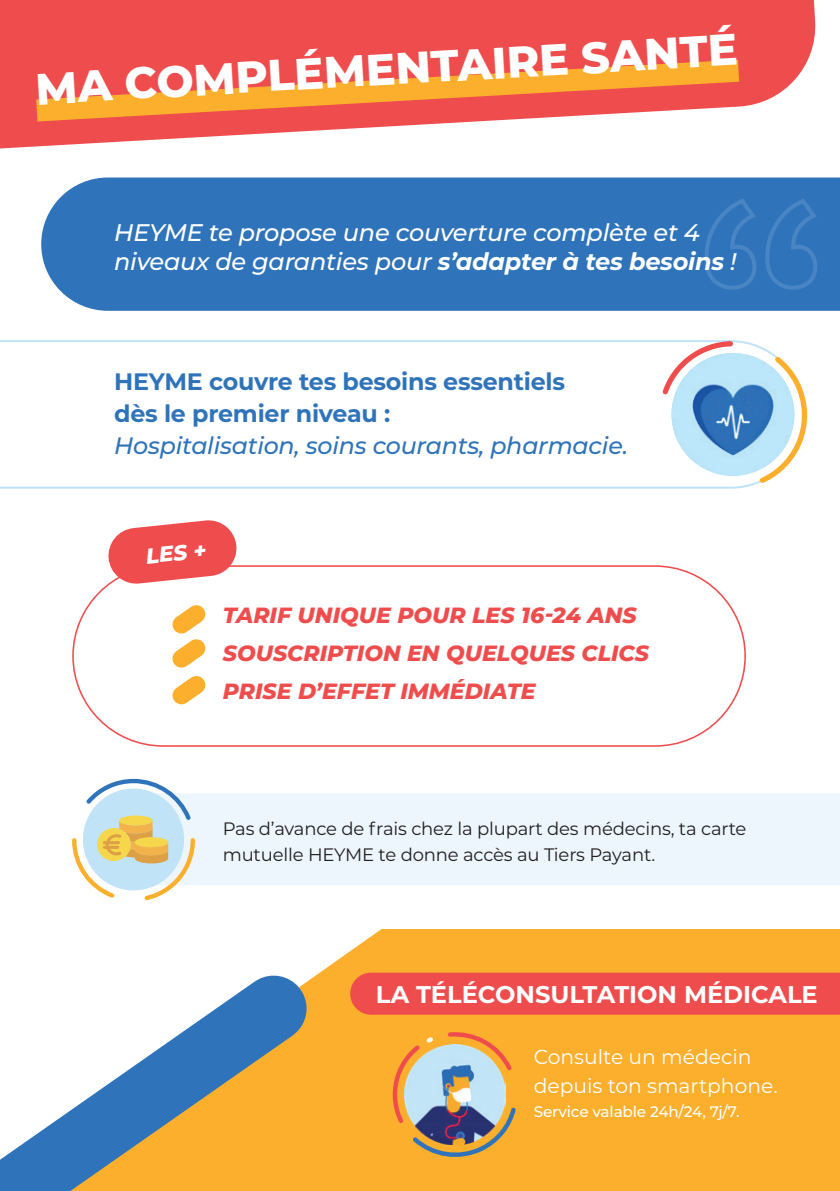
<style>
.page{position:relative;width:840px;height:1191px;background:#fff}
.page>*{position:absolute;margin:0;border:0;box-sizing:border-box;transform-origin:0 0}
.t1{font:800 44px "Montserrat";color:#fff}
.t2{font:700 24.2px "Montserrat";color:#fff}
.t3{font:italic 500 24px/29px "Montserrat";letter-spacing:-.01em;color:#fff}
.t4{font:700 23.8px/32px "Montserrat";letter-spacing:-.01em;color:#2f74ba}
.t5{font:italic 500 23.8px "Montserrat";letter-spacing:-.01em;color:#2f74ba}
.t6{font:italic 800 22px/38px "Montserrat";color:#ef4d4d}
.t7{font:italic 800 21.6px "Montserrat";color:#fff}
.t8{font:20.2px/28.4px "Montserrat";color:#fff}
.t9{font:18px/26px "Montserrat";letter-spacing:-.01em;color:#231f20}
.t10{font:500 15.2px "Montserrat";letter-spacing:-.01em;color:#fff}
.s1{font-weight:700}
</style>
<div class="page">
<div style="left:381px;top:929px;width:458px;height:262px;background:#fbaf2c"></div>
<svg style="left:0;top:340px;width:771px;height:149px"></svg>
<div style="left:197px;top:793px;width:642px;height:92px;background:#ecf6fc"></div>
<div style="left:365px;top:929px;width:16px;height:262px;background:#fbaf2c"></div>
<svg style="left:0;top:940px;width:365px;height:251px"></svg>
<svg style="left:72px;top:778px;width:125px;height:123px"></svg>
<div style="left:350px;top:972px;width:489px;height:42px;background:#ef4d4d"></div>
<div style="left:41px;top:177px;width:798px;height:134px;background:#2f74ba"></div>
<svg style="left:702px;top:197px;width:116px;height:95px"></svg>
<svg style="left:0;top:0;width:816px;height:149px;fill:#ef4d4d"></svg>
<svg style="left:14px;top:47px;width:747px;height:87px"></svg>
<svg style="left:392px;top:1032px;width:124px;height:125px"></svg>
<svg style="left:658px;top:340px;width:77px;height:58px"></svg>
<svg style="left:755px;top:352px;width:50px;height:135px"></svg>
<svg style="left:655px;top:410px;width:11px;height:13px"></svg>
<img style="left:405px;top:1044px;width:100px;height:101px">
<img style="left:671px;top:353px;width:122px;height:123px;border-radius:61px">
<div style="left:72px;top:565px;width:673px;height:181px;border:2px solid #ef4d4d;border-radius:90px"></div>
<svg style="left:107px;top:520px;width:131px;height:185px"></svg>
<h1 class="t1" style="left:34px;top:55px;width:704px;rotate:-3deg">MA COMPLÉMENTAIRE SANTÉ</h1>
<h3 class="t3" style="left:114px;top:217px;width:623px">HEYME te propose une couverture complète et 4 niveaux de garanties pour <span class="s1">s’adapter à tes besoins</span> !</h3>
<h3 class="t4" style="left:114px;top:364px;width:452px">HEYME couvre tes besoins essentiels dès le premier niveau :</h3>
<h3 class="t5" style="left:114px;top:429px;width:515px">Hospitalisation, soins courants, pharmacie.</h3>
<p class="t7" style="left:144px;top:540px;width:62px;rotate:-6deg">LES +</p>
<p class="t6" style="left:223px;top:595px;width:427px">TARIF UNIQUE POUR LES 16-24 ANS<br>SOUSCRIPTION EN QUELQUES CLICS<br>PRISE D’EFFET IMMÉDIATE</p>
<p class="t9" style="left:223px;top:815px;width:525px">Pas d’avance de frais chez la plupart des médecins, ta carte mutuelle HEYME te donne accès au Tiers Payant.</p>
<h2 class="t2" style="left:376px;top:977px;width:443px">LA TÉLÉCONSULTATION MÉDICALE</h2>
<p class="t8" style="left:533px;top:1042px;width:245px">Consulte un médecin depuis ton smartphone.</p>
<p class="t10" style="left:533px;top:1100px;width:207px">Service valable 24h/24, 7j/7.</p>
</div>
